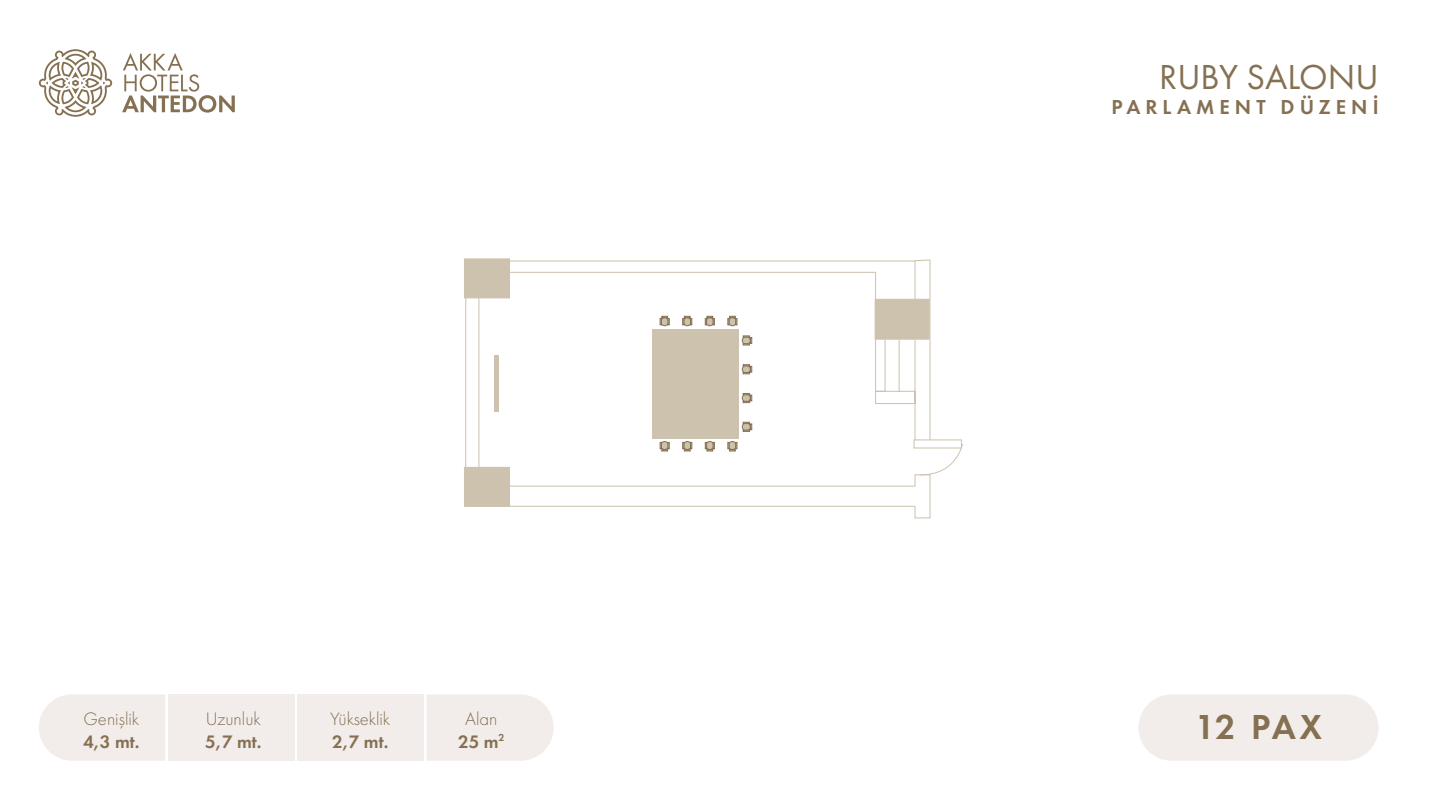
<style>
.page{position:relative;width:1440px;height:810px;background:#fff}
.page>*{position:absolute;margin:0;border:0;box-sizing:border-box;transform-origin:0 0}
.t1{font:36px "Futura PT";color:#857052}
.t2{font:600 36px "Futura PT";color:#857052}
.t3{font:600 21px "Futura PT";letter-spacing:.24em;color:#857052}
.t4{font:300 18.75px "Futura PT";color:#857052}
.t5{font:600 18.75px "Futura PT";color:#857052}
</style>
<div class="page">
<svg style="left:122px;top:53px;width:113px;height:60px"></svg>
<svg style="left:39px;top:49px;width:73px;height:68px"></svg>
<div style="left:297px;top:694px;width:127px;height:67px;background:#f2edeb"></div>
<div style="left:168px;top:694px;width:127px;height:67px;background:#f2edeb"></div>
<svg style="left:427px;top:694px;width:127px;height:67px;background:#f2eeec"></svg>
<svg style="left:39px;top:694px;width:126px;height:67px;background:#f2eeec"></svg>
<div style="left:1138px;top:694px;width:241px;height:67px;background:#f2edeb;border-radius:33px"></div>
<div style="left:464px;top:259px;width:46px;height:39px;background:#ccc2ad"></div>
<div style="left:464px;top:467px;width:46px;height:40px;background:#ccc2ad"></div>
<svg style="left:465px;top:259px;width:466px;height:260px"></svg>
<div style="left:914px;top:440px;width:48px;height:8px;background:#fff;border:1px solid #ccc2ad"></div>
<svg style="left:919px;top:443px;width:44px;height:33px"></svg>
<svg style="left:914px;top:259px;width:17px;height:2px"></svg>
<hr style="left:494px;top:355px;width:4px;height:57px;background:#ccc2ad">
<div style="left:742px;top:365px;width:8px;height:8px;border:1px solid #857052;border-radius:50%"></div>
<svg style="left:743px;top:365px;width:9px;height:9px"></svg>
<div style="left:742px;top:394px;width:8px;height:8px;border:1px solid #857052;border-radius:50%"></div>
<svg style="left:743px;top:393px;width:9px;height:10px"></svg>
<div style="left:742px;top:336px;width:8px;height:8px;border:1px solid #857052;border-radius:50%"></div>
<svg style="left:743px;top:336px;width:9px;height:9px"></svg>
<div style="left:742px;top:423px;width:8px;height:8px;border:1px solid #857052;border-radius:50%"></div>
<svg style="left:743px;top:422px;width:9px;height:9px"></svg>
<div style="left:661px;top:318px;width:8px;height:8px;border:1px solid #857052;border-radius:50%"></div>
<svg style="left:660px;top:316px;width:9px;height:9px"></svg>
<div style="left:683px;top:318px;width:8px;height:8px;border:1px solid #857052;border-radius:50%"></div>
<svg style="left:683px;top:316px;width:9px;height:9px"></svg>
<div style="left:728px;top:318px;width:8px;height:8px;border:1px solid #857052;border-radius:50%"></div>
<svg style="left:728px;top:316px;width:9px;height:9px"></svg>
<div style="left:706px;top:318px;width:8px;height:8px;border:1px solid #857052;border-radius:50%"></div>
<svg style="left:705px;top:316px;width:9px;height:9px"></svg>
<div style="left:652px;top:329px;width:87px;height:110px;background:#ccc2ad"></div>
<div style="left:661px;top:441px;width:8px;height:9px;border:1px solid #857052;border-radius:50%"></div>
<svg style="left:660px;top:442px;width:9px;height:9px"></svg>
<div style="left:683px;top:441px;width:8px;height:9px;border:1px solid #857052;border-radius:50%"></div>
<svg style="left:683px;top:442px;width:9px;height:9px"></svg>
<div style="left:728px;top:441px;width:8px;height:9px;border:1px solid #857052;border-radius:50%"></div>
<svg style="left:728px;top:442px;width:9px;height:9px"></svg>
<div style="left:706px;top:441px;width:8px;height:9px;border:1px solid #857052;border-radius:50%"></div>
<svg style="left:705px;top:442px;width:9px;height:9px"></svg>
<p class="t4" style="left:83px;top:708px;width:57px">Genişlik</p>
<p class="t4" style="left:206px;top:708px;width:57px">Uzunluk</p>
<p class="t4" style="left:330px;top:708px;width:62px">Yükseklik</p>
<p class="t4" style="left:465px;top:708px;width:34px">Alan</p>
<p class="t5" style="left:83px;top:730px;width:58px">4,3 mt.</p>
<p class="t5" style="left:205px;top:730px;width:58px">5,7 mt.</p>
<p class="t5" style="left:332px;top:730px;width:58px">2,7 mt.</p>
<p class="t5" style="left:458px;top:730px;width:48px">25 m<sup>2</sup></p>
<p class="t1" style="left:1159px;top:56px;width:221px">RUBY SALONU</p>
<p class="t3" style="left:1111px;top:94px;width:269px">PARLAMENT DÜZENİ</p>
<p class="t2" style="left:1195px;top:704px;width:129px">12 PAX</p>
</div>
